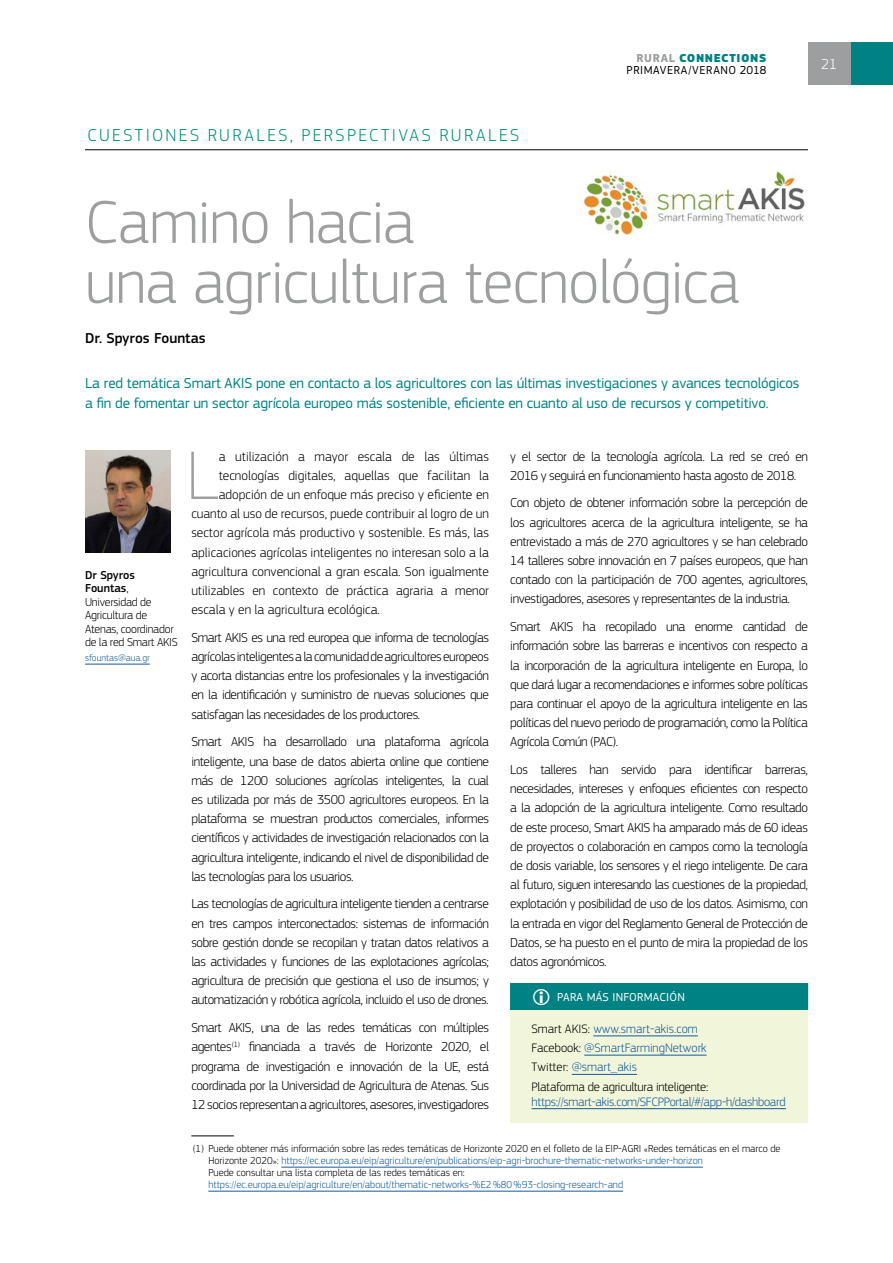
<style>
.page{position:relative;width:893px;height:1263px;background:#fff}
.page>*{position:absolute;margin:0;border:0;box-sizing:border-box;transform-origin:0 0}
.t1{font:100 71.4px "EC Square Sans Pro";color:#9c9e9f}
.t2{font:300 63px/60px "EC Square Sans Pro";letter-spacing:-.015em;color:#9c9e9f}
.t3{font:300 18px "EC Square Sans Pro";letter-spacing:.135em;color:#009078}
.t4{font:15px/19.5px "EC Square Sans Pro";letter-spacing:-.01em;color:#008183}
.t5{font:500 15px "EC Square Sans Pro";color:#000}
.t6{font:300 15px "EC Square Sans Pro";color:#fff}
.t7{font:300 13.5px/19.2px "EC Square Sans Pro";letter-spacing:-.03em;color:#000;text-align:justify}
.t8{font:300 13.5px "EC Square Sans Pro";color:#000}
.t9{font:300 12.75px/19.2px "EC Square Sans Pro";color:#000}
.t10{font:300 12.75px "EC Square Sans Pro";letter-spacing:-.02em;color:#165b9a}
.t11{font:300 12px/13.5px "EC Square Sans Pro";letter-spacing:-.02em;color:#000}
.t12{font:12px/12px "EC Square Sans Pro";letter-spacing:.045em;color:#000;text-align:right}
.t13{font:12px "EC Square Sans Pro";letter-spacing:.02em;color:#fff}
.t14{font:300 10.5px/12px "EC Square Sans Pro";color:#000}
.t15{font:300 10.5px "EC Square Sans Pro";color:#165b9a}
.t16{font:300 9.75px "EC Square Sans Pro";color:#165b9a}
.s1{font-weight:700;color:#9c9e9f}
.s2{font-weight:900;color:#008183}
.s3{font-weight:500}
.s4{color:#165b9a}
.s5{font-size:22.5px;color:#fffffd}
</style>
<div class="page">
<div style="left:850px;top:43px;width:43px;height:42px;background:#008183"></div>
<hr style="left:85px;top:149px;width:723px;height:1px;background:#000">
<hr style="left:191px;top:1135px;width:43px;height:1px;background:#000">
<hr style="left:281px;top:1167px;width:422px;height:1px;background:#165b9a">
<hr style="left:208px;top:1191px;width:415px;height:1px;background:#165b9a">
<img style="left:85px;top:451px;width:85px;height:102px">
<hr style="left:85px;top:664px;width:65px;height:1px;background:#165b9a">
<div style="left:510px;top:983px;width:298px;height:140px;background:#f1f5da"></div>
<div style="left:510px;top:983px;width:298px;height:27px;background:#008183"></div>
<hr style="left:593px;top:1036px;width:105px;height:1px;background:#165b9a">
<hr style="left:584px;top:1055px;width:122px;height:1px;background:#165b9a">
<hr style="left:572px;top:1074px;width:65px;height:1px;background:#165b9a">
<hr style="left:531px;top:1108px;width:255px;height:1px;background:#165b9a">
<img style="left:582px;top:170px;width:223px;height:65px">
<div style="left:808px;top:43px;width:42px;height:42px;background:#9c9e9f"></div>
<h3 class="t3" style="left:87px;top:125px;width:433px">CUESTIONES RURALES, PERSPECTIVAS RURALES</h3>
<p class="t12" style="left:626px;top:52px;width:141px"><span class="s1">RURAL</span> <span class="s2">CONNECTIONS<br></span>PRIMAVERA/VERANO 2018</p>
<p class="t6" style="left:821px;top:56px;width:18px">21</p>
<h2 class="t2" style="left:85px;top:192px;width:656px">Camino hacia<br>una agricultura tecnológica</h2>
<p class="t5" style="left:85px;top:330px;width:122px">Dr. Spyros Fountas</p>
<p class="t4" style="left:85px;top:374px;width:716px">La red temática Smart AKIS pone en contacto a los agricultores con las últimas investigaciones y avances tecnológicos a fin de fomentar un sector agrícola europeo más sostenible, eficiente en cuanto al uso de recursos y competitivo.</p>
<p class="t11" style="left:85px;top:568px;width:94px"><span class="s3">Dr Spyros<br>Fountas</span>,<br>Universidad de<br>Agricultura de<br>Atenas, coordinador de la red Smart AKIS</p>
<p class="t16" style="left:85px;top:652px;width:66px">sfountas@aua.gr</p>
<h1 class="t1" style="left:186px;top:434px;width:34px">L</h1>
<p class="t8" style="left:219px;top:448px;width:272px">a utilización a mayor escala de las últimas</p>
<p class="t7" style="left:510px;top:446px;width:299px">y el sector de la tecnología agrícola. La red se creó en<br>2016 y seguirá en funcionamiento hasta agosto de 2018.</p>
<p class="t7" style="left:510px;top:493px;width:299px">Con objeto de obtener información sobre la percepción de los agricultores acerca de la agricultura inteligente, se ha entrevistado a más de 270 agricultores y se han celebrado 14 talleres sobre innovación en 7 países europeos, que han contado con la participación de 700 agentes, agricultores, investigadores, asesores y representantes de la industria.</p>
<p class="t7" style="left:510px;top:617px;width:299px">Smart AKIS ha recopilado una enorme cantidad de información sobre las barreras e incentivos con respecto a la incorporación de la agricultura inteligente en Europa, lo que dará lugar a recomendaciones e informes sobre políticas para continuar el apoyo de la agricultura inteligente en las políticas del nuevo periodo de programación, como la Política Agrícola Común (PAC).</p>
<p class="t7" style="left:510px;top:760px;width:299px">Los talleres han servido para identificar barreras, necesidades, intereses y enfoques eficientes con respecto a la adopción de la agricultura inteligente. Como resultado de este proceso, Smart AKIS ha amparado más de 60 ideas de proyectos o colaboración en campos como la tecnología de dosis variable, los sensores y el riego inteligente. De cara al futuro, siguen interesando las cuestiones de la propiedad, explotación y posibilidad de uso de los datos. Asimismo, con la entrada en vigor del Reglamento General de Protección de Datos, se ha puesto en el punto de mira la propiedad de los datos agronómicos.</p>
<p class="t8" style="left:219px;top:467px;width:272px">tecnologías digitales, aquellas que facilitan la</p>
<p class="t8" style="left:219px;top:487px;width:272px">adopción de un enfoque más preciso y eficiente en</p>
<p class="t7" style="left:191px;top:504px;width:299px">cuanto al uso de recursos, puede contribuir al logro de un</p>
<p class="t8" style="left:191px;top:525px;width:299px">sector agrícola más productivo y sostenible. Es más, las</p>
<p class="t8" style="left:191px;top:544px;width:299px">aplicaciones agrícolas inteligentes no interesan solo a la</p>
<p class="t8" style="left:191px;top:563px;width:299px">agricultura convencional a gran escala. Son igualmente</p>
<p class="t8" style="left:191px;top:583px;width:299px">utilizables en contexto de práctica agraria a menor</p>
<p class="t7" style="left:191px;top:600px;width:190px">escala y en la agricultura ecológica.</p>
<p class="t7" style="left:191px;top:628px;width:299px">Smart AKIS es una red europea que informa de tecnologías agrícolas inteligentes a la comunidad de agricultores europeos y acorta distancias entre los profesionales y la investigación en la identificación y suministro de nuevas soluciones que satisfagan las necesidades de los productores.</p>
<p class="t7" style="left:191px;top:732px;width:299px">Smart AKIS ha desarrollado una plataforma agrícola inteligente, una base de datos abierta online que contiene más de 1200 soluciones agrícolas inteligentes, la cual es utilizada por más de 3500 agricultores europeos. En la plataforma se muestran productos comerciales, informes científicos y actividades de investigación relacionados con la agricultura inteligente, indicando el nivel de disponibilidad de las tecnologías para los usuarios.</p>
<p class="t7" style="left:191px;top:894px;width:299px">Las tecnologías de agricultura inteligente tienden a centrarse en tres campos interconectados: sistemas de información sobre gestión donde se recopilan y tratan datos relativos a las actividades y funciones de las explotaciones agrícolas; agricultura de precisión que gestiona el uso de insumos; y automatización y robótica agrícola, incluido el uso de drones.</p>
<p class="t7" style="left:191px;top:1018px;width:299px">Smart AKIS, una de las redes temáticas con múltiples agentes<sup>(1)</sup> financiada a través de Horizonte 2020, el programa de investigación e innovación de la UE, está coordinada por la Universidad de Agricultura de Atenas. Sus 12socios representan a agricultores, asesores, investigadores</p>
<p class="t14" style="left:208px;top:1142px;width:574px;text-indent:-16px">(1) Puede obtener más información sobre las redes temáticas de Horizonte 2020 en el folleto de la EIP-AGRI «Redes temáticas en el marco de<br>Horizonte 2020»: <span class="s4">https://ec.europa.eu/eip/agriculture/en/publications/eip-agri-brochure-thematic-networks-under-horizon<br></span>Puede consultar una lista completa de las redes temáticas en:</p>
<p class="t15" style="left:208px;top:1178px;width:416px">https://ec.europa.eu/eip/agriculture/en/about/thematic-networks-%E2%80%93-closing-research-and</p>
<p class="t13" style="left:532px;top:990px;width:155px"><span class="s5">΂</span> PARA MÁS INFORMACIÓN</p>
<p class="t9" style="left:531px;top:1019px;width:178px">Smart AKIS: <span class="s4">www.smart-akis.com<br></span>Facebook: <span class="s4">@SmartFarmingNetwork<br></span>Twitter: <span class="s4">@smart_akis<br></span>Plataforma de agricultura inteligente:</p>
<p class="t10" style="left:531px;top:1094px;width:256px">https://smart-akis.com/SFCPPortal/#/app-h/dashboard</p>
</div>
